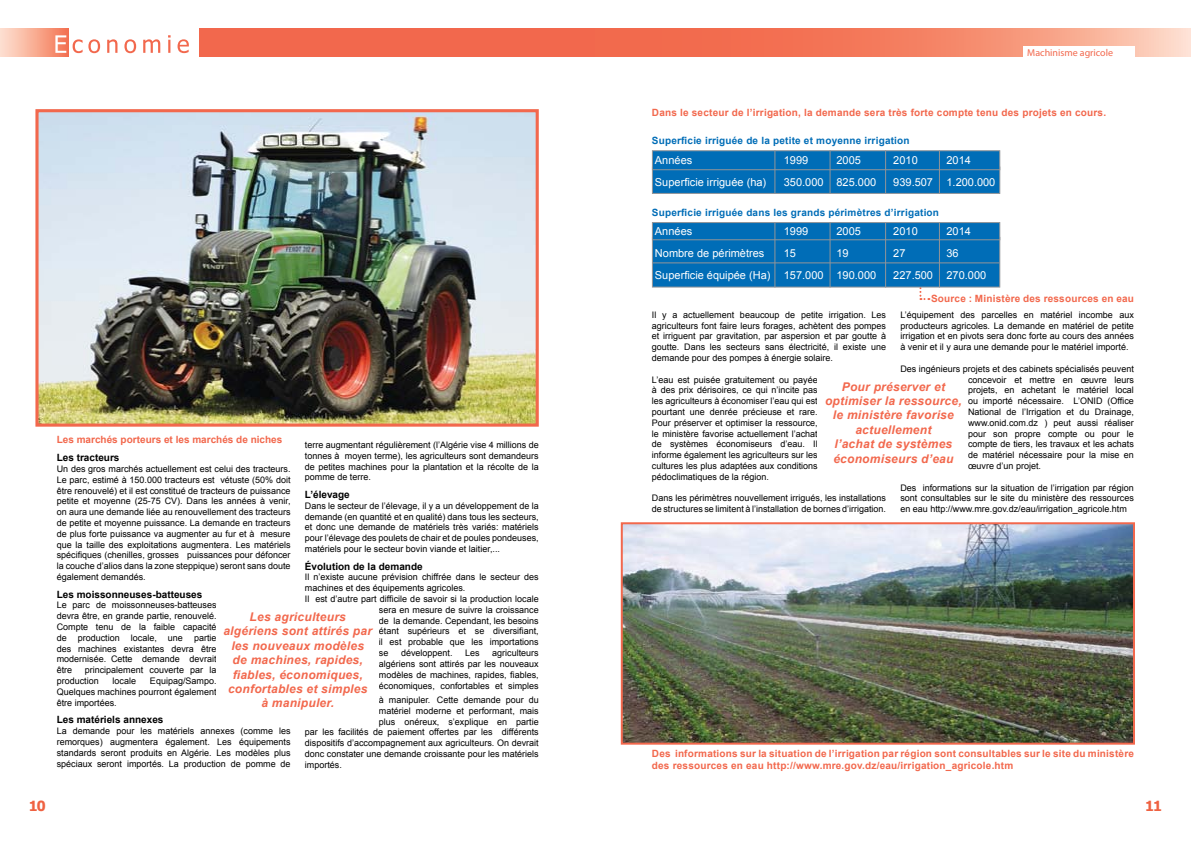
<style>
.page{position:relative;width:1191px;height:842px;background:#fff}
.page>*{position:absolute;margin:0;border:0;box-sizing:border-box;transform-origin:0 0}
.t1{font:700 14px "Tahoma";color:#ef6242}
.t2{font:italic 700 12px/14.4px "Arial";letter-spacing:.02em;color:#f2684d;text-align:center}
.t3{font:11px/21.7px "Arial";color:#fff}
.t4{font:700 10px/12px "Arial";letter-spacing:.02em;color:#f2684d}
.t5{font:700 10px "Arial";letter-spacing:.02em;color:#006db7}
.t6{font:700 10px "Arial";color:#000}
.t7{font:700 10px "Arial";color:#f2684d}
.t8{font:10px "Myriad Pro";color:#f2684d}
.t9{font:9px/10.8px "Arial";color:#000;text-align:justify}
</style>
<div class="page">
<svg style="left:919px;top:288px;width:10px;height:12px"></svg>
<div style="left:652px;top:167px;width:348px;height:27px;background:#006db7;border:1px solid #939598"></div>
<div style="left:652px;top:150px;width:348px;height:20px;background:#006db7;border:1px solid #939598"></div>
<hr style="left:774px;top:150px;width:1px;height:44px;background:#939598">
<hr style="left:829px;top:150px;width:1px;height:44px;background:#939598">
<hr style="left:885px;top:150px;width:1px;height:44px;background:#939598">
<hr style="left:939px;top:150px;width:1px;height:44px;background:#939598">
<div style="left:652px;top:237px;width:348px;height:51px;background:#006db7;border:1px solid #939598"></div>
<div style="left:652px;top:222px;width:348px;height:18px;background:#006db7;border:1px solid #939598"></div>
<hr style="left:774px;top:222px;width:1px;height:66px;background:#939598">
<hr style="left:829px;top:222px;width:1px;height:66px;background:#939598">
<hr style="left:885px;top:222px;width:1px;height:66px;background:#939598">
<hr style="left:939px;top:222px;width:1px;height:66px;background:#939598">
<hr style="left:652px;top:262px;width:347px;height:1px;background:#939598">
<img style="left:624px;top:525px;width:508px;height:217px">
<div style="left:621px;top:522px;width:514px;height:223px;border:2px solid #f2684d"></div>
<div style="left:0;top:29px;width:69px;height:28px;background:linear-gradient(to right,#fee4d4,#f37452)"></div>
<svg style="left:55px;top:35px;width:11px;height:18px"></svg>
<svg style="left:73px;top:39px;width:27px;height:14px"></svg>
<svg style="left:107px;top:39px;width:10px;height:14px"></svg>
<svg style="left:124px;top:39px;width:12px;height:14px"></svg>
<svg style="left:143px;top:39px;width:17px;height:14px"></svg>
<svg style="left:168px;top:35px;width:3px;height:18px"></svg>
<svg style="left:177px;top:39px;width:12px;height:14px"></svg>
<div style="left:199px;top:28px;width:396px;height:29px;background:#f2684d"></div>
<svg style="left:595px;top:28px;width:596px;height:28px;background:#f5886c"></svg>
<div style="left:1022px;top:46px;width:112px;height:18px;background:#fff"></div>
<img style="left:39px;top:113px;width:496px;height:310px">
<div style="left:35px;top:109px;width:504px;height:318px;border:3px solid #f2684d"></div>
<p class="t8" style="left:1027px;top:47px;width:87px">Machinisme agricole</p>
<p class="t7" style="left:57px;top:433px;width:227px">Les marchés porteurs et les marchés de niches</p>
<p class="t6" style="left:57px;top:451px;width:64px">Les tracteurs</p>
<p class="t9" style="left:57px;top:463px;width:235px">Un des gros marchés actuellement est celui des tracteurs.<br>Le parc, estimé à 150.000 tracteurs est vétuste (50% doit être renouvelé) et il est constitué de tracteurs de puissance petite et moyenne (25-75 CV). Dans les années à venir, on aura une demande liée au renouvellement des tracteurs de petite et moyenne puissance. La demande en tracteurs de plus forte puissance va augmenter au fur et à mesure que la taille des exploitations augmentera. Les matériels spécifiques (chenilles, grosses puissances pour défoncer la couche d’alios dans la zone steppique) seront sans doute également demandés.</p>
<p class="t6" style="left:57px;top:587px;width:147px">Les moissonneuses-batteuses</p>
<p class="t9" style="left:57px;top:600px;width:161px">Le parc de moissonneuses-batteuses devra être, en grande partie, renouvelé.<br>Compte tenu de la faible capacité de production locale, une partie des machines existantes devra être modernisée. Cette demande devrait être</p>
<p class="t9" style="left:305px;top:439px;width:235px">terre augmentant régulièrement (l’Algérie vise 4 millions de tonnes à moyen terme), les agriculteurs sont demandeurs de petites machines pour la plantation et la récolte de la pomme de terre.</p>
<p class="t6" style="left:305px;top:488px;width:47px">L’élevage</p>
<p class="t9" style="left:305px;top:500px;width:235px">Dans le secteur de l’élevage, il y a un développement de la demande (en quantité et en qualité) dans tous les secteurs, et donc une demande de matériels très variés: matériels pour l’élevage des poulets de chair et de poules pondeuses, matériels pour le secteur bovin viande et laitier,...</p>
<p class="t6" style="left:305px;top:559px;width:119px">Évolution de la demande</p>
<p class="t9" style="left:305px;top:572px;width:235px">Il n’existe aucune prévision chiffrée dans le secteur des</p>
<p class="t9" style="left:305px;top:583px;width:162px">machines et des équipements agricoles.</p>
<p class="t9" style="left:305px;top:594px;width:235px">Il est d’autre part difficile de savoir si la production locale</p>
<p class="t9" style="left:379px;top:604px;width:161px">sera en mesure de suivre la croissance</p>
<p class="t9" style="left:379px;top:615px;width:161px">de la demande. Cependant, les besoins</p>
<p class="t9" style="left:379px;top:626px;width:161px">étant supérieurs et se diversifiant,</p>
<p class="t9" style="left:379px;top:637px;width:161px">il est probable que les importations</p>
<p class="t9" style="left:379px;top:648px;width:11px">se</p>
<p class="t9" style="left:401px;top:648px;width:53px">développent.</p>
<p class="t9" style="left:465px;top:648px;width:16px">Les</p>
<h2 class="t2" style="left:223px;top:610px;width:150px">Les agriculteurs algériens sont attirés par les nouveaux modèles de machines, rapides, fiables, économiques, confortables et simples à manipuler.</h2>
<p class="t9" style="left:379px;top:648px;width:161px;text-indent:113px">agriculteurs algériens sont attirés par les nouveaux modèles de machines, rapides, fiables, économiques, confortables et simples</p>
<p class="t9" style="left:379px;top:694px;width:161px">à manipuler. Cette demande pour du</p>
<p class="t9" style="left:379px;top:705px;width:161px">matériel moderne et performant, mais</p>
<p class="t9" style="left:379px;top:716px;width:161px">plus onéreux, s’explique en partie</p>
<p class="t9" style="left:305px;top:727px;width:235px">par les facilités de paiement offertes par les différents</p>
<p class="t9" style="left:305px;top:738px;width:235px">dispositifs d’accompagnement aux agriculteurs. On devrait</p>
<p class="t9" style="left:305px;top:748px;width:235px">donc constater une demande croissante pour les matériels</p>
<p class="t9" style="left:305px;top:759px;width:39px">importés.</p>
<p class="t9" style="left:57px;top:665px;width:161px;text-indent:28px">principalement couverte par la production</p>
<p class="t9" style="left:57px;top:676px;width:161px;text-indent:93px">Equipag/Sampo.<br>Quelques machines pourront également être importées.</p>
<p class="t6" style="left:57px;top:713px;width:108px">Les matériels annexes</p>
<p class="t9" style="left:57px;top:726px;width:235px">La demande pour les matériels annexes (comme les remorques) augmentera également. Les équipements standards seront produits en Algérie. Les modèles plus spéciaux seront importés. La production de pomme de</p>
<p class="t9" style="left:113px;top:676px;width:25px">locale</p>
<p class="t4" style="left:652px;top:107px;width:456px">Dans le secteur de l’irrigation, la demande sera très forte compte tenu des projets en cours.</p>
<p class="t5" style="left:652px;top:134px;width:259px">Superficie irriguée de la petite et moyenne irrigation</p>
<p class="t3" style="left:655px;top:150px;width:113px">Années<br>Superficie irriguée (ha)</p>
<p class="t3" style="left:784px;top:150px;width:41px">1999<br>350.000</p>
<p class="t3" style="left:836px;top:150px;width:41px">2005<br>825.000</p>
<p class="t3" style="left:893px;top:150px;width:41px">2010<br>939.507</p>
<p class="t3" style="left:946px;top:150px;width:50px">2014<br>1.200.000</p>
<p class="t3" style="left:655px;top:221px;width:117px">Années<br>Nombre de périmètres<br>Superficie équipée (Ha)</p>
<p class="t3" style="left:784px;top:221px;width:41px">1999<br>15<br>157.000</p>
<p class="t3" style="left:836px;top:221px;width:41px">2005<br>19<br>190.000</p>
<p class="t3" style="left:893px;top:221px;width:41px">2010<br>27<br>227.500</p>
<p class="t3" style="left:946px;top:221px;width:41px">2014<br>36<br>270.000</p>
<p class="t9" style="left:652px;top:309px;width:236px">Il y a actuellement beaucoup de petite irrigation. Les agriculteurs font faire leurs forages, achètent des pompes et irriguent par gravitation, par aspersion et par goutte à goutte. Dans les secteurs sans électricité, il existe une demande pour des pompes à énergie solaire.</p>
<p class="t9" style="left:652px;top:374px;width:167px">L’eau est puisée gratuitement ou payée à des prix dérisoires, ce qui n’incite pas les agriculteurs à économiser l’eau qui est pourtant une denrée précieuse et rare.<br>Pour préserver et optimiser la ressource, le ministère favorise actuellement l’achat de systèmes économiseurs d’eau. Il informe également les agriculteurs sur les cultures les plus adaptées aux conditions pédoclimatiques de la région.</p>
<p class="t9" style="left:652px;top:493px;width:236px">Dans les périmètres nouvellement irrigués, les installations de structures se limitent à l’installation de bornes d’irrigation.</p>
<p class="t5" style="left:652px;top:206px;width:289px">Superficie irriguée dans les grands périmètres d’irrigation</p>
<p class="t4" style="left:931px;top:293px;width:204px">Source : Ministère des ressources en eau</p>
<p class="t9" style="left:900px;top:309px;width:235px">L’équipement des parcelles en matériel incombe aux producteurs agricoles. La demande en matériel de petite irrigation et en pivots sera donc forte au cours des années à venir et il y aura une demande pour le matériel importé.</p>
<p class="t9" style="left:968px;top:363px;width:167px;text-indent:-68px">Des ingénieurs projets et des cabinets spécialisés peuvent concevoir et mettre en œuvre leurs projets, en achetant le matériel local ou importé nécessaire. L’ONID (Office National de l’Irrigation et du Drainage, www.onid.com.dz ) peut aussi réaliser pour son propre compte ou pour le compte de tiers, les travaux et les achats de matériel nécessaire pour la mise en œuvre d’un projet.</p>
<p class="t9" style="left:900px;top:482px;width:235px">Des informations sur la situation de l’irrigation par région sont consultables sur le site du ministère des ressources en eau http://www.mre.gov.dz/eau/irrigation_agricole.htm</p>
<h2 class="t2" style="left:825px;top:379px;width:138px">Pour préserver et optimiser la ressource, le ministère favorise actuellement<br>l’achat de systèmes économiseurs d’eau</h2>
<p class="t4" style="left:652px;top:748px;width:483px">Des informations sur la situation de l’irrigation par région sont consultables sur le site du ministère des ressources en eau http://www.mre.gov.dz/eau/irrigation_agricole.htm</p>
<h1 class="t1" style="left:29px;top:796px;width:18px">10</h1>
<h1 class="t1" style="left:1145px;top:796px;width:18px">11</h1>
</div>
